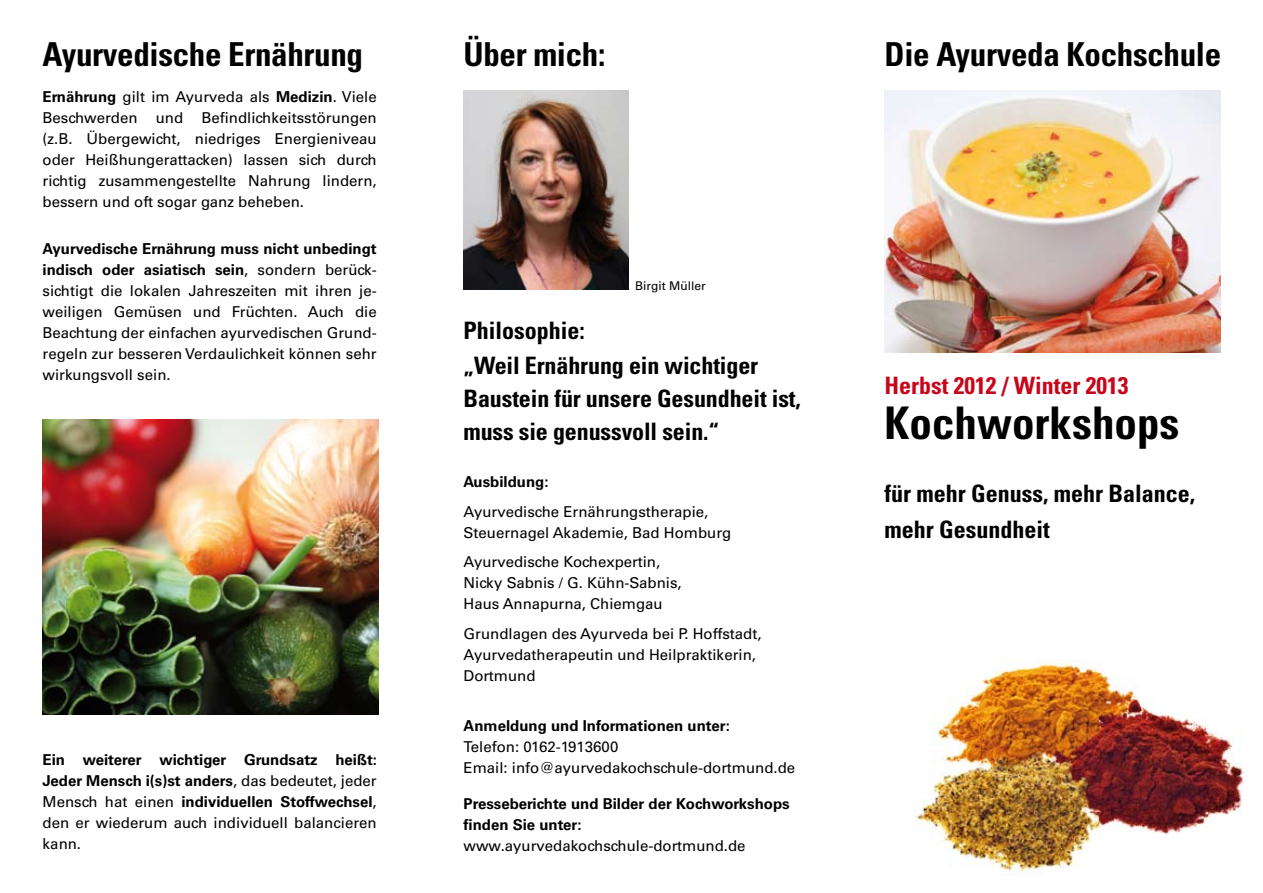
<style>
.page{position:relative;width:1263px;height:893px;background:#fff}
.page>*{position:absolute;margin:0;border:0;box-sizing:border-box;transform-origin:0 0}
.t1{font:700 condensed 45px "Univers LT Std";color:#000}
.t2{font:700 condensed 33px "Univers LT Std";letter-spacing:-.01em;color:#000}
.t3{font:700 condensed 24px/36px "Univers LT Std";letter-spacing:-.005em;color:#000}
.t4{font:700 condensed 24px "Univers LT Std";color:#c7051b}
.t5{font:15px/21px "Univers LT Std";color:#000}
.t6{font:700 15px/21px "Univers LT Std";color:#000;text-align:justify}
.t7{font:12px "Univers LT Std";color:#000}
.s1{font-weight:700}
.s2{font-weight:400}
</style>
<div class="page">
<img style="left:914px;top:659px;width:330px;height:213px">
<img style="left:463px;top:91px;width:165px;height:198px">
<img style="left:884px;top:91px;width:336px;height:262px">
<img style="left:43px;top:420px;width:335px;height:295px">
<h2 class="t2" style="left:43px;top:34px;width:322px">Ayurvedische Ernährung</h2>
<h2 class="t2" style="left:463px;top:34px;width:143px">Über mich:</h2>
<p class="t5" style="left:43px;top:86px;width:336px;text-align:justify"><span class="s1">Ernährung</span> gilt im Ayurveda als <span class="s1">Medizin</span>. Viele Beschwerden und Befindlichkeitsstörungen (z.B. Übergewicht, niedriges Energieniveau oder Heißhungerattacken) lassen sich durch richtig zusammengestellte Nahrung lindern, bessern und oft sogar ganz beheben.</p>
<p class="t5" style="left:43px;top:238px;width:336px;text-align:justify"><span class="s1">Ayurvedische Ernährung muss nicht unbedingt indisch oder asiatisch sein</span>, sondern berück&shy;sichtigt die lokalen Jahreszeiten mit ihren je&shy;weiligen Gemüsen und Früchten. Auch die Beachtung der einfachen ayurvedischen Grund&shy;regeln zur besseren Verdaulichkeit können sehr wirkungsvoll sein.</p>
<p class="t7" style="left:635px;top:279px;width:72px">Birgit Müller</p>
<h3 class="t3" style="left:463px;top:312px;width:296px;line-height:35.5px">Philosophie:<br>„Weil Ernährung ein wichtiger</h3>
<h3 class="t3" style="left:463px;top:382px;width:339px;line-height:33px">Baustein für unsere Gesundheit ist, muss sie genussvoll sein.“</h3>
<p class="t6" style="left:43px;top:750px;width:336px">Ein weiterer wichtiger Grundsatz heißt:<br>Jeder Mensch i(s)st anders<span class="s2">, das bedeutet, jeder Mensch hat einen</span> individuellen Stoffwechsel<span class="s2">, den er wiederum auch individuell balancieren kann.</span></p>
<p class="t6" style="left:463px;top:471px;width:87px">Ausbildung:</p>
<p class="t5" style="left:463px;top:501px;width:269px">Ayurvedische Ernährungstherapie,<br>Steuernagel Akademie, Bad Homburg</p>
<p class="t5" style="left:463px;top:551px;width:220px">Ayurvedische Kochexpertin,<br>Nicky Sabnis / G. Kühn-Sabnis,<br>Haus Annapurna, Chiemgau</p>
<p class="t5" style="left:463px;top:623px;width:299px">Grundlagen des Ayurveda bei P. Hoffstadt,<br>Ayurvedatherapeutin und Heilpraktikerin,<br>Dortmund</p>
<p class="t6" style="left:463px;top:715px;width:268px">Anmeldung und Informationen unter:</p>
<p class="t5" style="left:463px;top:736px;width:333px">Telefon: 0162-1913600<br>Email: info@ayurvedakochschule-dortmund.de</p>
<p class="t6" style="left:463px;top:793px;width:328px">Presseberichte und Bilder der Kochworkshops finden Sie unter:</p>
<p class="t5" style="left:463px;top:835px;width:283px">www.ayurvedakochschule-dortmund.de</p>
<h2 class="t2" style="left:884px;top:34px;width:338px">Die Ayurveda Kochschule</h2>
<h3 class="t4" style="left:884px;top:371px;width:245px">Herbst 2012 / Winter 2013</h3>
<h1 class="t1" style="left:884px;top:395px;width:296px">Kochworkshops</h1>
<h3 class="t3" style="left:884px;top:475px;width:312px">für mehr Genuss, mehr Balance, mehr Gesundheit</h3>
</div>
